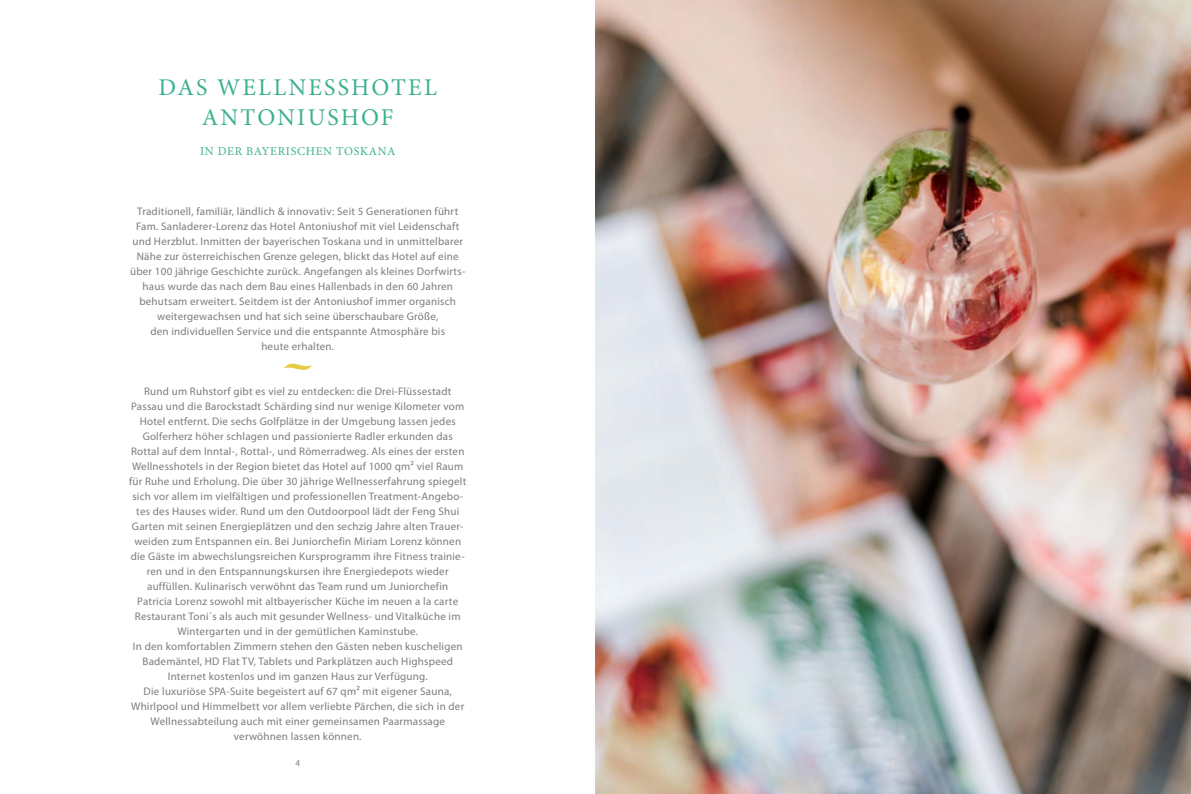
<style>
.page{position:relative;width:1191px;height:794px;background:#fff}
.page>*{position:absolute;margin:0;border:0;box-sizing:border-box;transform-origin:0 0}
.t1{font:24px "Minion Pro";letter-spacing:.09em;color:#3db091}
.Head_12_pt{font:12px "Minion Pro";letter-spacing:.06em;color:#3db091}
.TXT_Myriad_11pt{font:11px/15px "Myriad Pro";letter-spacing:.02em;color:#7b7d7d;text-align:center}
.t2{font:9px "Myriad Pro";color:#7b7d7d}
</style>
<div class="page">
<svg style="left:284px;top:364px;width:27px;height:6px"></svg>
<img style="left:595px;top:0;width:596px;height:794px">
<p class="t1" style="left:158px;top:71px;width:280px">DAS WELLNESSHOTEL</p>
<p class="t1" style="left:202px;top:101px;width:193px">ANTONIUSHOF</p>
<p class="Head_12_pt" style="left:200px;top:143px;width:197px">IN DER BAYERISCHEN TOSKANA</p>
<p class="TXT_Myriad_11pt" style="left:130px;top:203px;width:337px">Traditionell, familiär, ländlich &amp; innovativ: Seit 5 Generationen führt Fam. Sanladerer-Lorenz das Hotel Antoniushof mit viel Leidenschaft und Herzblut. Inmitten der bayerischen Toskana und in unmittelbarer Nähe zur österreichischen Grenze gelegen, blickt das Hotel auf eine über 100 jährige Geschichte zurück. Angefangen als kleines Dorfwirts&shy;haus wurde das nach dem Bau eines Hallenbads in den 60 Jahren behutsam erweitert. Seitdem ist der Antoniushof immer organisch weitergewachsen und hat sich seine überschaubare Größe,</p>
<p class="TXT_Myriad_11pt" style="left:150px;top:323px;width:296px">den individuellen Service und die entspannte Atmosphäre bis</p>
<p class="TXT_Myriad_11pt" style="left:261px;top:338px;width:74px">heute erhalten.</p>
<p class="TXT_Myriad_11pt" style="left:129px;top:383px;width:339px">Rund um Ruhstorf gibt es viel zu entdecken: die Drei-Flüssestadt Passau und die Barockstadt Schärding sind nur wenige Kilometer vom Hotel entfernt. Die sechs Golfplätze in der Umgebung lassen jedes Golferherz höher schlagen und passionierte Radler erkunden das Rottal auf dem Inntal-, Rottal-, und Römerradweg. Als eines der ersten Wellnesshotels in der Region bietet das Hotel auf 1000 qm² viel Raum für Ruhe und Erholung. Die über 30 jährige Wellnesserfahrung spiegelt sich vor allem im vielfältigen und professionellen Treatment-Angebo&shy;tes des Hauses wider. Rund um den Outdoorpool lädt der Feng Shui Garten mit seinen Energieplätzen und den sechzig Jahre alten Trauer&shy;weiden zum Entspannen ein. Bei Juniorchefin Miriam Lorenz können die Gäste im abwechslungsreichen Kursprogramm ihre Fitness trainie&shy;ren und in den Entspannungskursen ihre Energiedepots wieder auffüllen. Kulinarisch verwöhnt das Team rund um Juniorchefin</p>
<p class="TXT_Myriad_11pt" style="left:135px;top:593px;width:327px">Patricia Lorenz sowohl mit altbayerischer Küche im neuen a la carte<br>Restaurant Toni´s als auch mit gesunder Wellness- und Vitalküche im<br>Wintergarten und in der gemütlichen Kaminstube.</p>
<p class="TXT_Myriad_11pt" style="left:133px;top:638px;width:331px">In den komfortablen Zimmern stehen den Gästen neben kuscheligen<br>Bademäntel, HD Flat TV, Tablets und Parkplätzen auch Highspeed<br>Internet kostenlos und im ganzen Haus zur Verfügung.</p>
<p class="TXT_Myriad_11pt" style="left:131px;top:683px;width:334px">Die luxuriöse SPA-Suite begeistert auf 67 qm² mit eigener Sauna,<br>Whirlpool und Himmelbett vor allem verliebte Pärchen, die sich in der<br>Wellnessabteilung auch mit einer gemeinsamen Paarmassage</p>
<p class="TXT_Myriad_11pt" style="left:234px;top:728px;width:129px">verwöhnen lassen können.</p>
<p class="t2" style="left:295px;top:758px;width:6px">4</p>
</div>
